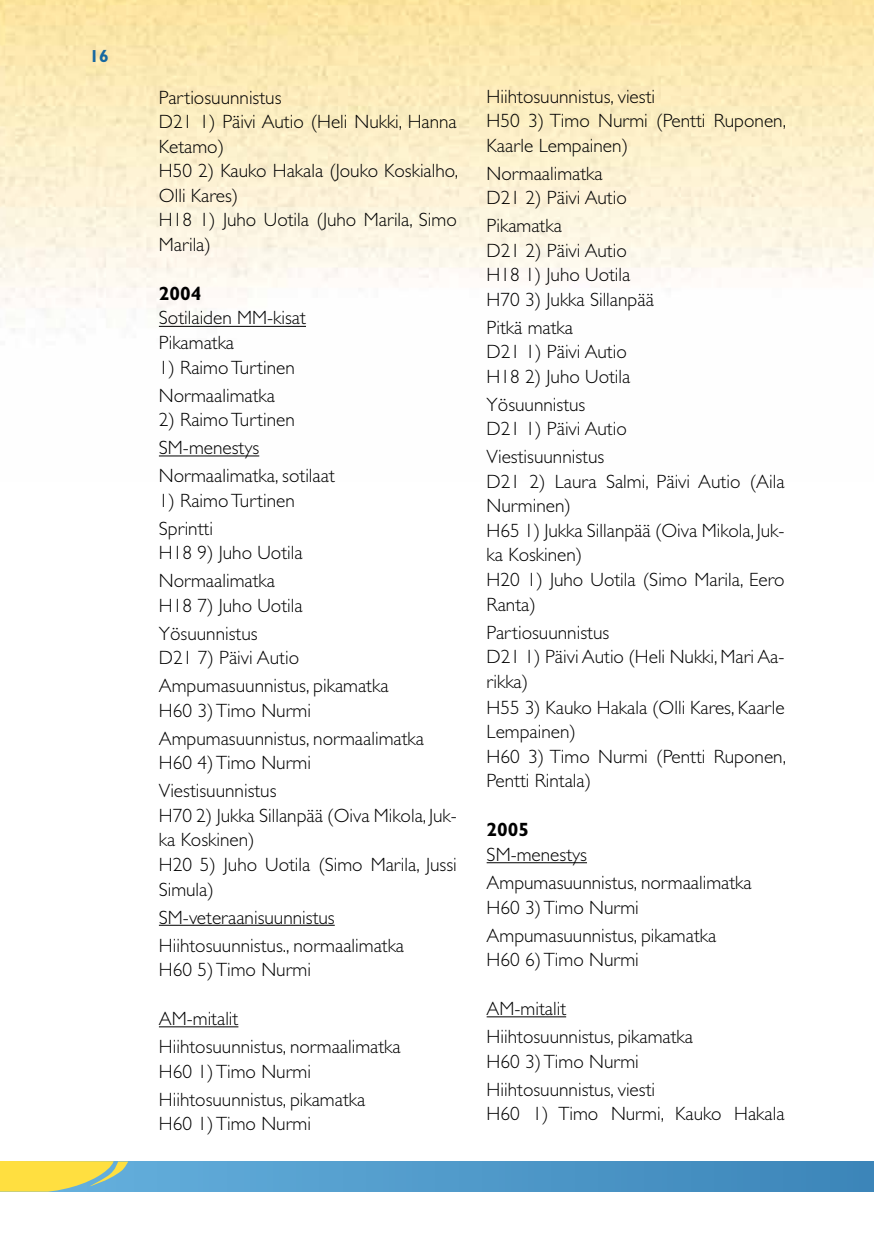
<style>
.page{position:relative;width:874px;height:1241px;background:#fff}
.page>*{position:absolute;margin:0;border:0;box-sizing:border-box;transform-origin:0 0}
.t1{font:300 19.25px/24.5px "Gill Sans";color:#000}
.t2{font:700 19.25px "Gill Sans";color:#000}
.t3{font:700 17.5px "Gill Sans";color:#1768a0}
</style>
<div class="page">
<svg style="left:128px;top:1161px;width:745px;height:30px;background:#4e98c8"></svg>
<svg style="left:0;top:1161px;width:128px;height:30px;background:#dbd362"></svg>
<hr style="left:159px;top:326px;width:147px;height:1px;background:#000">
<hr style="left:159px;top:455px;width:100px;height:1px;background:#000">
<hr style="left:159px;top:924px;width:175px;height:1px;background:#000">
<hr style="left:159px;top:1026px;width:79px;height:1px;background:#000">
<hr style="left:486px;top:862px;width:100px;height:1px;background:#000">
<hr style="left:486px;top:1016px;width:80px;height:1px;background:#000">
<p class="t3" style="left:90px;top:45px;width:21px">16</p>
<p class="t1" style="left:159px;top:85px;width:301px">Partiosuunnistus<br>D21 1) Päivi Autio (Heli Nukki, Hanna<br>Ketamo)<br>H50 2) Kauko Hakala (Jouko Koskialho,<br>Olli Kares)<br>H18 1) Juho Uotila (Juho Marila, Simo<br>Marila)</p>
<p class="t2" style="left:159px;top:282px;width:44px">2004</p>
<p class="t1" style="left:159px;top:306px;width:148px">Sotilaiden MM-kisat<br>Pikamatka</p>
<p class="t1" style="left:159px;top:353px;width:137px;line-height:28px">1) Raimo Turtinen<br>Normaalimatka</p>
<p class="t1" style="left:159px;top:406px;width:177px;line-height:28px">2) Raimo Turtinen<br>SM-menestys<br>Normaalimatka, sotilaat</p>
<p class="t1" style="left:159px;top:486px;width:137px;line-height:28px">1) Raimo Turtinen<br>Sprintti</p>
<p class="t1" style="left:159px;top:539px;width:145px;line-height:28px">H18 9) Juho Uotila<br>Normaalimatka</p>
<p class="t1" style="left:159px;top:591px;width:145px;line-height:28px">H18 7) Juho Uotila<br>Yösuunnistus</p>
<p class="t1" style="left:159px;top:644px;width:231px;line-height:28px">D21 7) Päivi Autio<br>Ampumasuunnistus, pikamatka</p>
<p class="t1" style="left:159px;top:696px;width:266px;line-height:28px">H60 3) Timo Nurmi<br>Ampumasuunnistus, normaalimatka</p>
<p class="t1" style="left:159px;top:749px;width:154px;line-height:28px">H60 4) Timo Nurmi<br>Viestisuunnistus</p>
<p class="t1" style="left:159px;top:803px;width:299px">H70 2) Jukka Sillanpää (Oiva Mikola, Juk&shy;ka Koskinen)<br>H20 5) Juho Uotila (Simo Marila, Jussi<br>Simula)</p>
<p class="t1" style="left:159px;top:903px;width:247px;line-height:28px">SM-veteraanisuunnistus<br>Hiihtosuunnistus., normaalimatka</p>
<p class="t1" style="left:159px;top:957px;width:154px">H60 5) Timo Nurmi</p>
<p class="t1" style="left:159px;top:1004px;width:243px;line-height:28px">AM-mitalit<br>Hiihtosuunnistus, normaalimatka</p>
<p class="t1" style="left:159px;top:1057px;width:208px;line-height:28px">H60 1) Timo Nurmi<br>Hiihtosuunnistus, pikamatka</p>
<p class="t1" style="left:159px;top:1111px;width:154px">H60 1) Timo Nurmi</p>
<p class="t1" style="left:486px;top:84px;width:301px">Hiihtosuunnistus, viesti<br>H50 3) Timo Nurmi (Pentti Ruponen,<br>Kaarle Lempainen)</p>
<p class="t1" style="left:486px;top:161px;width:142px">Normaalimatka<br>D21 2) Päivi Autio</p>
<p class="t1" style="left:486px;top:214px;width:169px">Pikamatka<br>D21 2) Päivi Autio<br>H18 1) Juho Uotila<br>H70 3) Jukka Sillanpää</p>
<p class="t1" style="left:486px;top:315px;width:145px">Pitkä matka<br>D21 1) Päivi Autio<br>H18 2) Juho Uotila</p>
<p class="t1" style="left:486px;top:392px;width:142px">Yösuunnistus<br>D21 1) Päivi Autio</p>
<p class="t1" style="left:486px;top:445px;width:299px">Viestisuunnistus<br>D21 2) Laura Salmi, Päivi Autio (Aila<br>Nurminen)<br>H65 1) Jukka Sillanpää (Oiva Mikola, Juk&shy;ka Koskinen)<br>H20 1) Juho Uotila (Simo Marila, Eero<br>Ranta)</p>
<p class="t1" style="left:486px;top:620px;width:299px">Partiosuunnistus<br>D21 1) Päivi Autio (Heli Nukki, Mari Aa&shy;rikka)</p>
<p class="t1" style="left:486px;top:695px;width:301px">H55 3) Kauko Hakala (Olli Kares, Kaarle<br>Lempainen)<br>H60 3) Timo Nurmi (Pentti Ruponen,<br>Pentti Rintala)</p>
<p class="t2" style="left:486px;top:818px;width:44px">2005</p>
<p class="t1" style="left:486px;top:840px;width:266px;line-height:28px">SM-menestys<br>Ampumasuunnistus, normaalimatka</p>
<p class="t1" style="left:486px;top:893px;width:231px;line-height:28px">H60 3) Timo Nurmi<br>Ampumasuunnistus, pikamatka</p>
<p class="t1" style="left:486px;top:947px;width:154px">H60 6) Timo Nurmi</p>
<p class="t1" style="left:486px;top:994px;width:208px;line-height:28px">AM-mitalit<br>Hiihtosuunnistus, pikamatka</p>
<p class="t1" style="left:486px;top:1047px;width:170px;line-height:28px">H60 3) Timo Nurmi<br>Hiihtosuunnistus, viesti</p>
<p class="t1" style="left:486px;top:1101px;width:299px">H60 1) Timo Nurmi, Kauko Hakala</p>
</div>
